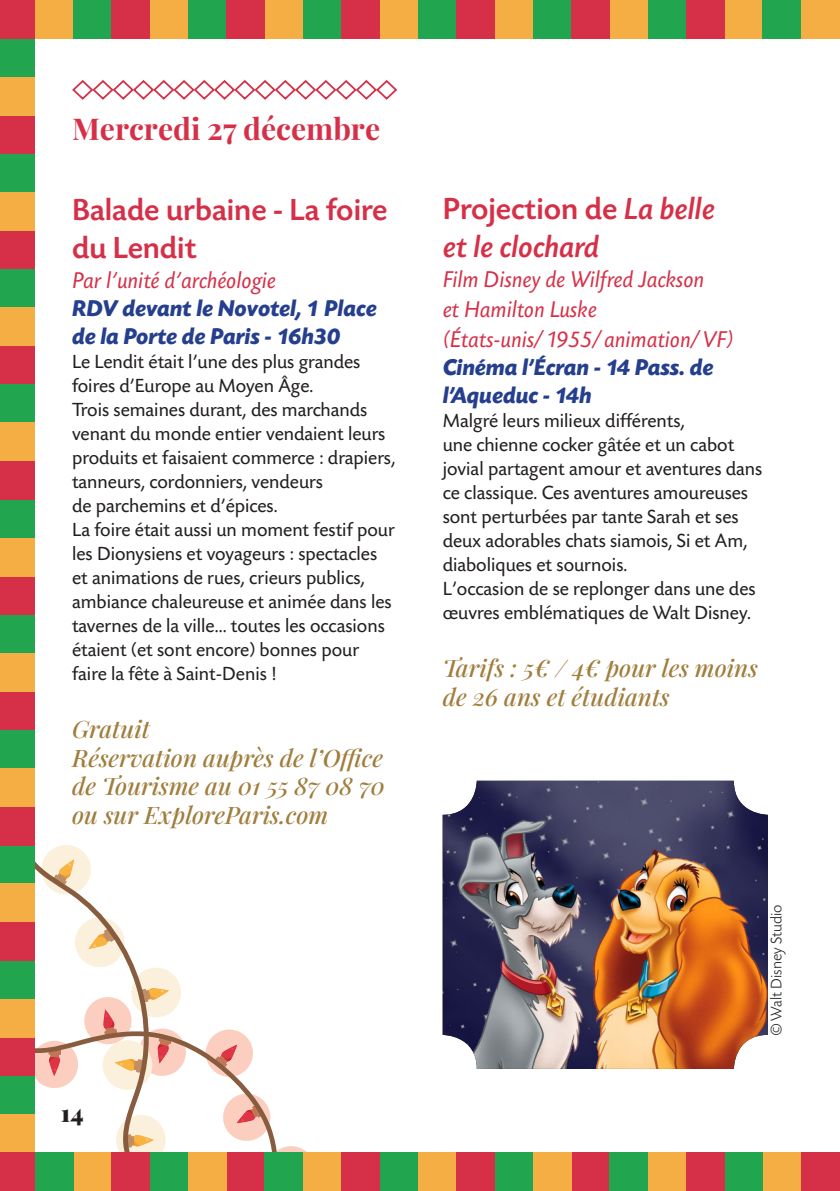
<style>
.page{position:relative;width:840px;height:1191px;background:#fff}
.page>*{position:absolute;margin:0;border:0;box-sizing:border-box;transform-origin:0 0}
.TItre{font:italic 500 32px/38.4px "Today Sans HEF";color:#d63048}
.TItre-2{font:500 32px/38.4px "Today Sans HEF";color:#d63048}
.Date_-_Rouge{font:30px "Playfair Display";color:#d63048}
.tarif{font:italic 24px/28.8px "Playfair Display";color:#a07e3d}
.Date___Horaires{font:italic 700 24px/28px "Today Sans HEF";color:#253f8e}
.Sous-titre{font:italic 24px/30px "Today Sans HEF";color:#d63048}
.TItre-3{font:italic 24px "Today Sans HEF";color:#d63048}
.TEXTE{font:24px "Playfair Display";color:#231f20}
.TEXTE-2{font:20px/24px "Today Sans HEF";color:#231f20}
.Crédit_photo{font:300 16px "Today Sans HEF";color:#231f20}
.s1{font-style:normal}
</style>
<div class="page">
<svg style="left:278px;top:1146px;width:29px;height:6px"></svg>
<svg style="left:189px;top:1029px;width:89px;height:123px"></svg>
<svg style="left:159px;top:968px;width:30px;height:108px"></svg>
<svg style="left:159px;top:1123px;width:7px;height:29px"></svg>
<svg style="left:35px;top:845px;width:124px;height:307px"></svg>
<div style="left:532px;top:0;width:39px;height:38px;background:#21a54e"></div>
<div style="left:800px;top:1152px;width:39px;height:39px;background:#d63048"></div>
<div style="left:73px;top:1152px;width:38px;height:39px;background:#f4ae43"></div>
<div style="left:35px;top:1152px;width:38px;height:39px;background:#21a54e"></div>
<div style="left:226px;top:1152px;width:38px;height:39px;background:#d63048"></div>
<div style="left:188px;top:1152px;width:38px;height:39px;background:#f4ae43"></div>
<div style="left:303px;top:1152px;width:38px;height:39px;background:#f4ae43"></div>
<div style="left:264px;top:1152px;width:39px;height:39px;background:#21a54e"></div>
<div style="left:418px;top:1152px;width:38px;height:39px;background:#f4ae43"></div>
<div style="left:571px;top:1152px;width:38px;height:39px;background:#d63048"></div>
<div style="left:532px;top:1152px;width:39px;height:39px;background:#f4ae43"></div>
<div style="left:494px;top:1152px;width:38px;height:39px;background:#21a54e"></div>
<div style="left:456px;top:1152px;width:38px;height:39px;background:#d63048"></div>
<div style="left:647px;top:1152px;width:38px;height:39px;background:#f4ae43"></div>
<div style="left:762px;top:1152px;width:38px;height:39px;background:#f4ae43"></div>
<div style="left:724px;top:1152px;width:38px;height:39px;background:#21a54e"></div>
<div style="left:685px;top:1152px;width:39px;height:39px;background:#d63048"></div>
<div style="left:609px;top:1152px;width:38px;height:39px;background:#21a54e"></div>
<div style="left:379px;top:1152px;width:39px;height:39px;background:#21a54e"></div>
<div style="left:341px;top:1152px;width:38px;height:39px;background:#d63048"></div>
<div style="left:150px;top:1152px;width:38px;height:39px;background:#21a54e"></div>
<div style="left:111px;top:1152px;width:39px;height:39px;background:#d63048"></div>
<div style="left:0;top:38px;width:35px;height:39px;background:#21a54e"></div>
<div style="left:0;top:269px;width:35px;height:38px;background:#21a54e"></div>
<div style="left:0;top:230px;width:35px;height:39px;background:#d63048"></div>
<div style="left:0;top:499px;width:35px;height:39px;background:#21a54e"></div>
<div style="left:0;top:461px;width:35px;height:38px;background:#d63048"></div>
<div style="left:0;top:730px;width:35px;height:38px;background:#21a54e"></div>
<div style="left:0;top:691px;width:35px;height:39px;background:#d63048"></div>
<div style="left:0;top:960px;width:35px;height:39px;background:#21a54e"></div>
<div style="left:0;top:922px;width:35px;height:38px;background:#d63048"></div>
<div style="left:0;top:1075px;width:35px;height:39px;background:#21a54e"></div>
<div style="left:0;top:1037px;width:35px;height:38px;background:#d63048"></div>
<div style="left:0;top:845px;width:35px;height:38px;background:#21a54e"></div>
<div style="left:0;top:806px;width:35px;height:39px;background:#d63048"></div>
<div style="left:0;top:614px;width:35px;height:39px;background:#21a54e"></div>
<div style="left:0;top:576px;width:35px;height:38px;background:#d63048"></div>
<div style="left:0;top:384px;width:35px;height:38px;background:#21a54e"></div>
<div style="left:0;top:346px;width:35px;height:38px;background:#d63048"></div>
<div style="left:0;top:154px;width:35px;height:38px;background:#21a54e"></div>
<div style="left:0;top:115px;width:35px;height:39px;background:#d63048"></div>
<div style="left:0;top:77px;width:35px;height:38px;background:#f4ae43"></div>
<div style="left:0;top:192px;width:35px;height:38px;background:#f4ae43"></div>
<div style="left:0;top:307px;width:35px;height:39px;background:#f4ae43"></div>
<div style="left:0;top:422px;width:35px;height:39px;background:#f4ae43"></div>
<div style="left:0;top:538px;width:35px;height:38px;background:#f4ae43"></div>
<div style="left:0;top:653px;width:35px;height:38px;background:#f4ae43"></div>
<div style="left:0;top:768px;width:35px;height:38px;background:#f4ae43"></div>
<div style="left:0;top:883px;width:35px;height:39px;background:#f4ae43"></div>
<div style="left:0;top:999px;width:35px;height:38px;background:#f4ae43"></div>
<div style="left:0;top:1114px;width:35px;height:38px;background:#f4ae43"></div>
<div style="left:0;top:1152px;width:35px;height:39px;background:#d63048"></div>
<div style="left:35px;top:0;width:38px;height:38px;background:#f4ae43"></div>
<div style="left:150px;top:0;width:38px;height:38px;background:#f4ae43"></div>
<div style="left:73px;top:0;width:38px;height:38px;background:#21a54e"></div>
<div style="left:111px;top:0;width:39px;height:38px;background:#d63048"></div>
<div style="left:264px;top:0;width:39px;height:38px;background:#f4ae43"></div>
<div style="left:379px;top:0;width:39px;height:38px;background:#f4ae43"></div>
<div style="left:303px;top:0;width:38px;height:38px;background:#21a54e"></div>
<div style="left:341px;top:0;width:38px;height:38px;background:#d63048"></div>
<div style="left:494px;top:0;width:38px;height:38px;background:#f4ae43"></div>
<div style="left:609px;top:0;width:38px;height:38px;background:#f4ae43"></div>
<div style="left:571px;top:0;width:38px;height:38px;background:#d63048"></div>
<div style="left:724px;top:0;width:38px;height:38px;background:#f4ae43"></div>
<div style="left:800px;top:0;width:39px;height:38px;background:#f4ae43"></div>
<div style="left:762px;top:0;width:38px;height:38px;background:#21a54e"></div>
<div style="left:647px;top:0;width:38px;height:38px;background:#21a54e"></div>
<div style="left:685px;top:0;width:39px;height:38px;background:#d63048"></div>
<div style="left:418px;top:0;width:38px;height:38px;background:#21a54e"></div>
<div style="left:456px;top:0;width:38px;height:38px;background:#d63048"></div>
<div style="left:188px;top:0;width:38px;height:38px;background:#21a54e"></div>
<div style="left:226px;top:0;width:38px;height:38px;background:#d63048"></div>
<div style="left:0;top:0;width:35px;height:38px;background:#d63048"></div>
<img style="left:442px;top:780px;width:325px;height:289px">
<svg style="left:72px;top:80px;width:326px;height:20px"></svg>
<p class="Date_-_Rouge" style="left:72px;top:105px;width:309px">Mercredi 27 décembre</p>
<p class="TItre-2" style="left:72px;top:191px;width:316px">Balade urbaine - La foire du Lendit</p>
<p class="TItre-3" style="left:72px;top:268px;width:205px">Par l’unité d’archéologie</p>
<p class="Date___Horaires" style="left:72px;top:295px;width:306px">RDV devant le Novotel, 1 Place de la Porte de Paris - 16h30</p>
<p class="TEXTE-2" style="left:72px;top:350px;width:325px">Le Lendit était l’une des plus grandes foires d’Europe au Moyen Âge.<br>Trois semaines durant, des marchands venant du monde entier vendaient leurs produits et faisaient commerce : drapiers, tanneurs, cordonniers, vendeurs<br>de parchemins et d’épices.<br>La foire était aussi un moment festif pour les Dionysiens et voyageurs : spectacles et animations de rues, crieurs publics, ambiance chaleureuse et animée dans les tavernes de la ville… toutes les occasions étaient (et sont encore) bonnes pour faire la fête à Saint-Denis !</p>
<p class="tarif" style="left:72px;top:712px;width:314px">Gratuit<br>Réservation auprès de l’Office de Tourisme au 01 55 87 08 70 ou sur ExploreParis.com</p>
<p class="TEXTE" style="left:61px;top:1094px;width:24px">14</p>
<p class="TItre" style="left:442px;top:190px;width:273px"><span class="s1">Projection de</span> La belle et le clochard</p>
<p class="Sous-titre" style="left:442px;top:265px;width:292px">Film Disney de Wilfred Jackson<br>et Hamilton Luske (États-unis/1955/animation/VF)</p>
<p class="Date___Horaires" style="left:442px;top:354px;width:272px">Cinéma l’Écran - 14 Pass. de l’Aqueduc - 14h</p>
<p class="TEXTE-2" style="left:442px;top:409px;width:321px">Malgré leurs milieux différents,<br>une chienne cocker gâtée et un cabot jovial partagent amour et aventures dans ce classique. Ces aventures amoureuses sont perturbées par tante Sarah et ses deux adorables chats siamois, Si et Am, diaboliques et sournois.<br>L’occasion de se replonger dans une des œuvres emblématiques de Walt Disney.</p>
<p class="tarif" style="left:442px;top:651px;width:316px">Tarifs : 5€ / 4€ pour les moins de 26 ans et étudiants</p>
<p class="Crédit_photo" style="left:767px;top:1035px;width:133px;rotate:-90deg">© Walt Disney Studio</p>
</div>
